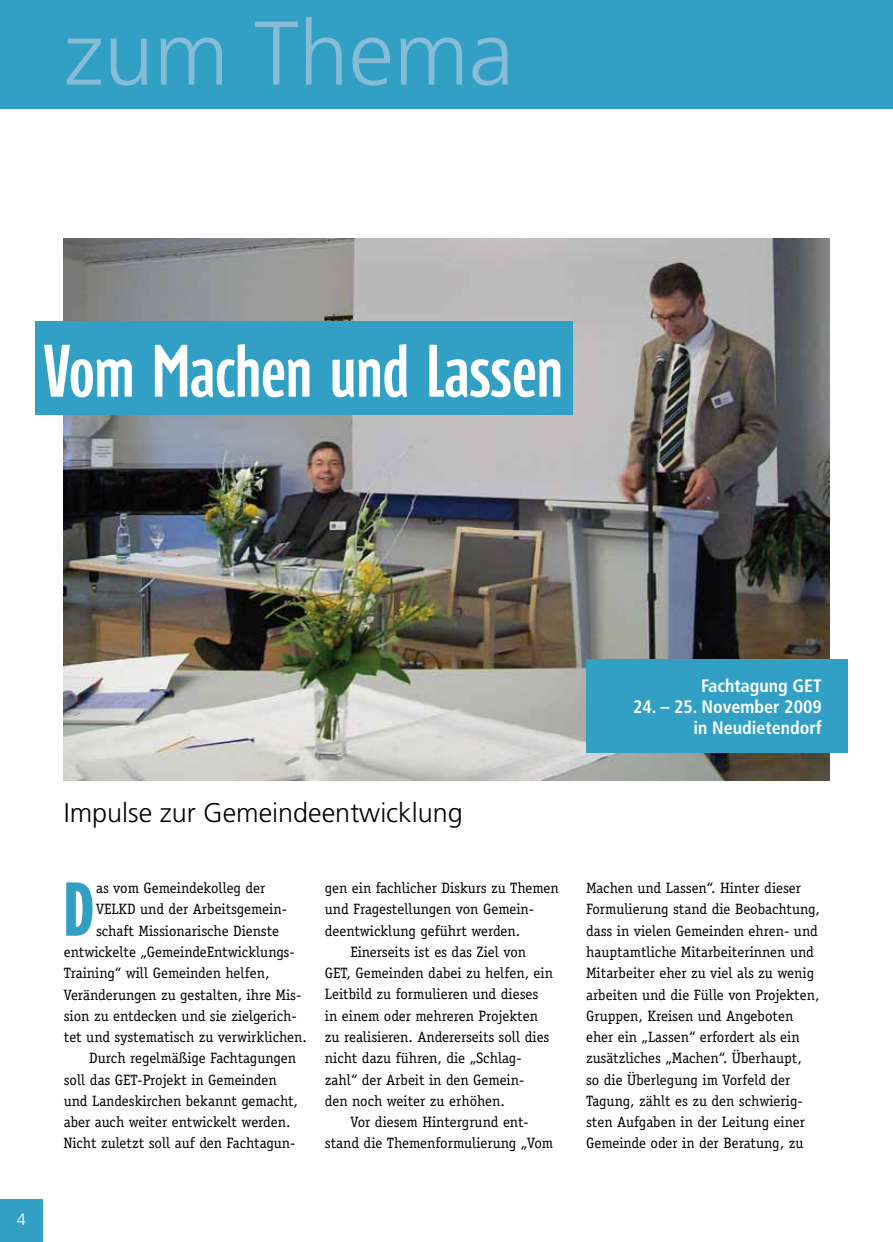
<style>
.page{position:relative;width:893px;height:1242px;background:#fff}
.page>*{position:absolute;margin:0;border:0;box-sizing:border-box;transform-origin:0 0}
.t1{font:300 90px "Frutiger LT Std";color:#86bcd6}
.t2{font:700 74.1px "Golary Red";color:#32a0c5}
.t3{font:500 72px "Golary Red";color:#fff}
.t4{font:300 27px "Frutiger LT Std";color:#000}
.t5{font:700 condensed 18px/21px "Frutiger LT Std";color:#fff;text-align:right}
.t6{font:300 16.5px "Frutiger LT Std";color:#fff}
.t7{font:15px/21.3px "Officina Serif";color:#000}
</style>
<div class="page">
<div style="left:0;top:1199px;width:43px;height:43px;background:#32a0c5"></div>
<div style="left:0;top:0;width:893px;height:109px;background:#32a0c5"></div>
<img style="left:64px;top:238px;width:765px;height:542px">
<div style="left:35px;top:321px;width:537px;height:93px;background:#32a0c5"></div>
<div style="left:586px;top:659px;width:261px;height:94px;background:#32a0c5"></div>
<h1 class="t1" style="left:64px;top:3px;width:452px">zum Thema</h1>
<h3 class="t3" style="left:44px;top:334px;width:521px">Vom Machen und Lassen</h3>
<p class="t6" style="left:17px;top:1209px;width:11px">4</p>
<h3 class="t4" style="left:64px;top:797px;width:401px">Impulse zur Gemeindeentwicklung</h3>
<h2 class="t2" style="left:64px;top:869px;width:32px">D</h2>
<p class="t7" style="left:96px;top:877px;width:171px">as vom Gemeindekolleg der</p>
<p class="t7" style="left:96px;top:898px;width:192px">VELKD und der Arbeitsgemein-</p>
<p class="t7" style="left:96px;top:920px;width:185px">schaft Missionarische Dienste</p>
<p class="t7" style="left:64px;top:941px;width:232px">entwickelte „GemeindeEntwicklungs-</p>
<p class="t7" style="left:64px;top:962px;width:207px">Training“ will Gemeinden helfen,</p>
<p class="t7" style="left:64px;top:983px;width:239px">Veränderungen zu gestalten, ihre Mis-</p>
<p class="t7" style="left:64px;top:1005px;width:234px">sion zu entdecken und sie zielgerich-</p>
<p class="t7" style="left:64px;top:1026px;width:245px">tet und systematisch zu verwirklichen.</p>
<p class="t7" style="left:89px;top:1047px;width:208px">Durch regelmäßige Fachtagungen</p>
<p class="t7" style="left:64px;top:1069px;width:214px">soll das GET-Projekt in Gemeinden</p>
<p class="t7" style="left:64px;top:1090px;width:236px">und Landeskirchen bekannt gemacht,</p>
<p class="t7" style="left:64px;top:1111px;width:228px">aber auch weiter entwickelt werden.</p>
<p class="t7" style="left:64px;top:1132px;width:233px">Nicht zuletzt soll auf den Fachtagun-</p>
<p class="t7" style="left:325px;top:877px;width:235px">gen ein fachlicher Diskurs zu Themen</p>
<p class="t7" style="left:325px;top:898px;width:211px">und Fragestellungen von Gemein-</p>
<p class="t7" style="left:325px;top:920px;width:197px">deentwicklung geführt werden.</p>
<p class="t7" style="left:350px;top:941px;width:177px">Einerseits ist es das Ziel von</p>
<p class="t7" style="left:325px;top:962px;width:230px">GET, Gemeinden dabei zu helfen, ein</p>
<p class="t7" style="left:325px;top:983px;width:215px">Leitbild zu formulieren und dieses</p>
<p class="t7" style="left:325px;top:1005px;width:215px">in einem oder mehreren Projekten</p>
<p class="t7" style="left:325px;top:1026px;width:226px">zu realisieren. Andererseits soll dies</p>
<p class="t7" style="left:325px;top:1047px;width:198px">nicht dazu führen, die „Schlag-</p>
<p class="t7" style="left:325px;top:1068px;width:201px">zahl“ der Arbeit in den Gemein-</p>
<p class="t7" style="left:325px;top:1090px;width:182px">den noch weiter zu erhöhen.</p>
<p class="t7" style="left:350px;top:1111px;width:180px">Vor diesem Hintergrund ent-</p>
<p class="t7" style="left:325px;top:1132px;width:230px">stand die Themenformulierung „Vom</p>
<p class="t5" style="left:701px;top:675px;width:122px">Fachtagung GET</p>
<p class="t5" style="left:633px;top:696px;width:190px">24. – 25. November 2009 in Neudietendorf</p>
<p class="t7" style="left:586px;top:877px;width:235px">Machen und Lassen“. Hinter dieser Formulierung stand die Beobachtung, dass in vielen Gemeinden ehren- und hauptamtliche Mitarbeiterinnen und Mitarbeiter eher zu viel als zu wenig arbeiten und die Fülle von Projekten, Gruppen, Kreisen und Angeboten eher ein „Lassen“ erfordert als ein zusätzliches „Machen“. Überhaupt,<br>so die Überlegung im Vorfeld der Tagung, zählt es zu den schwierig&shy;sten Aufgaben in der Leitung einer Gemeinde oder in der Beratung, zu</p>
</div>
